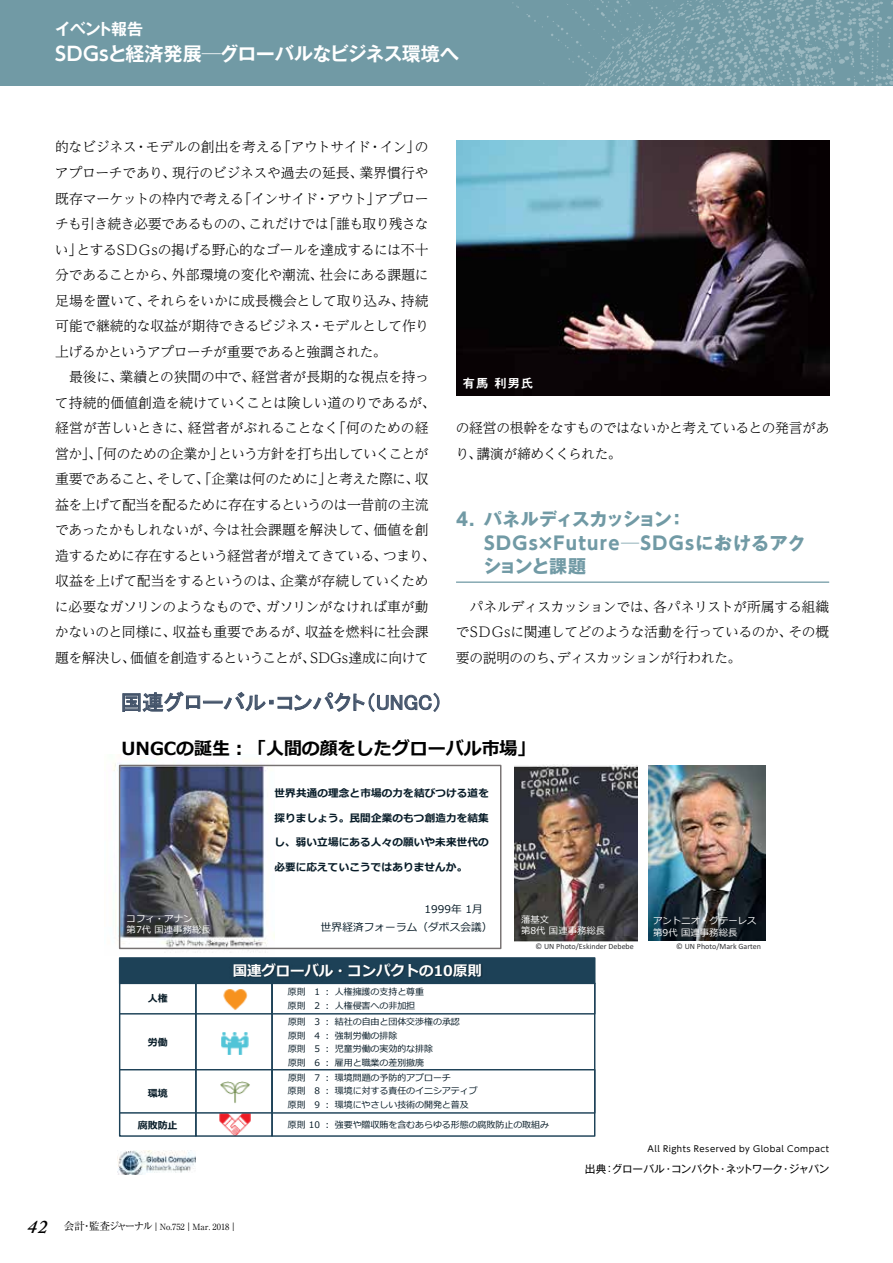
<style>
.page{position:relative;width:893px;height:1263px;background:#fff}
.page>*{position:absolute;margin:0;border:0;box-sizing:border-box;transform-origin:0 0}
.t1{font:21px "MS P Gothic";letter-spacing:-.005em;color:#44546a}
.t2{font:700 19.2px "Gothic MB101 Pr 6 N De";letter-spacing:-.01em;color:#fff}
.t3{font:700 18px "Meiryo";color:#000}
.t4{font:700 18px "UD Shin Go Pr 6 N";letter-spacing:.075em;color:#719aa5}
.t5{font:700 18px "Gothic MB101 Pr 6 N";letter-spacing:-.085em;color:#719aa5}
.t6{font:700 15.9px "Gothic MB101 Pr 6 N De";letter-spacing:-.08em;color:#fff}
.t7{font:700 14.4px "Meiryo";letter-spacing:-.01em;color:#fff}
.t8{font:300 13.8px/25.5px "UD Reimin Pr 6 N";letter-spacing:-.03em;color:#000;text-align:justify}
.t9{font:12.75px "Midashi Go Pr 6 N MB31";color:#fff}
.t10{font:700 10.65px "Meiryo";letter-spacing:.01em;color:#071b27}
.t11{font:10.65px "Gothic MB101 Pr 6 N";letter-spacing:-.04em;color:#000}
.t12{font:10.65px/18.6px "Meiryo";letter-spacing:.01em;color:#071b27}
.t13{font:700 10.65px "Calibri";letter-spacing:.005em;color:#4d4d4d}
.t14{font:700 9.9px "Meiryo";letter-spacing:-.01em;color:#071b27}
.t15{font:9.3px/11.2px "Meiryo";letter-spacing:-.17em;color:#fff}
.t16{font:9.3px/11.2px "Meiryo";letter-spacing:.01em;color:#fff}
.t17{font:9px/13.6px "Meiryo";letter-spacing:-.01em;color:#071b27}
.t18{font:8.55px "UD Shin Go Pr 6 N";letter-spacing:.055em;color:#000}
.t19{font:8.55px "Ryumin Pr 6 N";color:#000}
.t20{font:8.1px "Calibri";color:#303134}
.s1{font-family:"UD Shin Go Pr 6 N De"}
.s2{font-family:"UD Shin Go Pr 6 N"}
.s3{font-family:"Gothic MB101 Pr 6 N"}
.s4{color:#fff}
.s5{font-family:"Adobe Caslon Pro";font-weight:600;font-style:italic;font-size:19.2px}
.s6{font-size:10.65px}
</style>
<div class="page">
<div style="left:0;top:0;width:893px;height:85px;background:#719aa5"></div>
<img style="left:512px;top:0;width:381px;height:85px">
<hr style="left:456px;top:581px;width:373px;height:2px;background:#719aa5">
<img style="left:456px;top:140px;width:373px;height:255px">
<img style="left:117px;top:1150px;width:79px;height:25px">
<img style="left:113px;top:763px;width:162px;height:190px">
<div style="left:119px;top:765px;width:382px;height:184px;border:1px solid #767171"></div>
<img style="left:649px;top:766px;width:116px;height:174px">
<img style="left:514px;top:764px;width:124px;height:177px">
<div style="left:513px;top:941px;width:126px;height:23px;border:1px solid #fff"></div>
<img style="left:220px;top:1113px;width:30px;height:22px">
<div style="left:120px;top:958px;width:475px;height:25px;background:#1d4157"></div>
<div style="left:119px;top:957px;width:476px;height:27px;border:1px solid #1d4157"></div>
<img style="left:223px;top:964px;width:15px;height:21px">
<img style="left:238px;top:964px;width:14px;height:21px">
<img style="left:252px;top:964px;width:14px;height:21px">
<img style="left:266px;top:964px;width:15px;height:21px">
<img style="left:281px;top:965px;width:14px;height:12px">
<img style="left:295px;top:965px;width:15px;height:12px">
<img style="left:310px;top:964px;width:14px;height:13px">
<img style="left:324px;top:964px;width:10px;height:13px">
<img style="left:339px;top:965px;width:14px;height:12px">
<img style="left:353px;top:965px;width:14px;height:12px">
<img style="left:367px;top:965px;width:14px;height:12px">
<img style="left:381px;top:964px;width:14px;height:13px">
<img style="left:395px;top:964px;width:15px;height:13px">
<img style="left:410px;top:964px;width:14px;height:14px">
<img style="left:424px;top:964px;width:34px;height:13px">
<img style="left:458px;top:964px;width:25px;height:14px">
<div style="left:272px;top:983px;width:323px;height:31px;background:#fff"></div>
<div style="left:271px;top:982px;width:324px;height:32px;border:1px solid #1d4157"></div>
<div style="left:271px;top:1069px;width:324px;height:45px;border:1px solid #1d4157"></div>
<div style="left:271px;top:982px;width:324px;height:155px;border:1px solid #1d4157"></div>
<div style="left:119px;top:982px;width:78px;height:155px;border:1px solid #1d4157"></div>
<div style="left:195px;top:982px;width:78px;height:155px;border:1px solid #1d4157"></div>
<hr style="left:120px;top:1013px;width:152px;height:1px;background:#1d4157">
<hr style="left:120px;top:1069px;width:152px;height:1px;background:#1d4157">
<hr style="left:120px;top:1112px;width:152px;height:1px;background:#1d4157">
<img style="left:223px;top:989px;width:25px;height:21px">
<img style="left:221px;top:1032px;width:28px;height:23px">
<img style="left:220px;top:1082px;width:30px;height:21px">
<svg style="left:122px;top:691px;width:78px;height:21px"></svg>
<svg style="left:223px;top:691px;width:217px;height:21px"></svg>
<div style="left:146px;top:1173px;width:175px;height:6px;background:#fff"></div>
<p class="t6" style="left:55px;top:16px;width:89px">イベント報告</p>
<h2 class="t2" style="left:55px;top:38px;width:462px"><span class="s1">SDGs</span>と経済発展─グローバルなビジネス環境への対応</h2>
<p class="t8" style="left:55px;top:134px;width:376px">的なビジネス・モデルの創出を考える「アウトサイド・イン」のアプローチであり、現行のビジネスや過去の延長、業界慣行や既存マーケットの枠内で考える「インサイド・アウト」アプローチも引き続き必要であるものの、これだけでは「誰も取り残さない」とするSDGsの掲げる野心的なゴールを達成するには不十分であることから、外部環境の変化や潮流、社会にある課題に足場を置いて、それらをいかに成長機会として取り込み、持続可能で継続的な収益が期待できるビジネス・モデルとして作り上げるかというアプローチが重要であると強調された。</p>
<p class="t8" style="left:55px;top:364px;width:382px;text-align:center">最後に、業績との狭間の中で、経営者が長期的な視点を持っ<br>て持続的価値創造を続けていくことは険しい道のりであるが、経営が苦しいときに、経営者がぶれることなく「何のための経営か」、「何のための企業か」という方針を打ち出していくことが重要であること、そして、「企業は何のために」と考えた際に、収益を上げて配当を配るために存在するというのは一昔前の主流であったかもしれないが、今は社会課題を解決して、価値を創造するために存在するという経営者が増えてきている、つまり、収益を上げて配当をするというのは、企業が存続していくために必要なガソリンのようなもので、ガソリンがなければ車が動かないのと同様に、収益も重要であるが、収益を燃料に社会課題を解決し、価値を創造するということが、SDGs達成に向けて</p>
<h1 class="t1" style="left:121px;top:692px;width:324px">国連グローバル・コンパクト（UNGC）</h1>
<p class="t9" style="left:462px;top:373px;width:72px">有馬 利男氏</p>
<p class="t8" style="left:455px;top:415px;width:376px">の経営の根幹をなすものではないかと考えているとの発言があり、講演が締めくくられた。</p>
<h3 class="t5" style="left:456px;top:504px;width:231px"><span class="s2">4.</span> パネルディスカッション：</h3>
<h3 class="t4" style="left:484px;top:528px;width:323px">SDGs<span class="s3">×</span>Future<span class="s3">─</span>SDGs<span class="s3">におけるアク</span></h3>
<h3 class="t5" style="left:483px;top:551px;width:105px">ションと課題</h3>
<p class="t8" style="left:456px;top:593px;width:375px;text-indent:14px">パネルディスカッションでは、各パネリストが所属する組織でSDGsに関連してどのような活動を行っているのか、その概要の説明ののち、ディスカッションが行われた。</p>
<h3 class="t3" style="left:122px;top:735px;width:416px">UNGCの誕⽣：「⼈間の顔をしたグローバル市場」</h3>
<p class="t10" style="left:275px;top:786px;width:216px">世界共通の理念と市場の⼒を結びつける道を</p>
<p class="t10" style="left:274px;top:810px;width:216px">探りましょう。⺠間企業のもつ創造⼒を結集</p>
<p class="t10" style="left:274px;top:835px;width:216px">し、弱い⽴場にある⼈々の願いや未来世代の</p>
<p class="t10" style="left:274px;top:859px;width:194px">必要に応えていこうではありませんか。</p>
<p class="t12" style="left:321px;top:900px;width:173px;text-indent:104px">1999年 1⽉世界経済フォーラム（ダボス会議）</p>
<p class="t16" style="left:127px;top:913px;width:86px">コフィ・アナン<br>第7代国連事務総⻑</p>
<p class="t15" style="left:653px;top:916px;width:105px;text-indent:-11px">第 9ア代ン国ト連ニ事オ務・総グ⻑テーレス第9代国連事務総⻑</p>
<p class="t20" style="left:676px;top:941px;width:86px">© UN Photo/Mark Garten</p>
<p class="t16" style="left:521px;top:914px;width:86px">藩基⽂<br>第8代国連事務総⻑</p>
<p class="t20" style="left:536px;top:941px;width:100px">© UN Photo/Eskinder Debebe</p>
<p class="t14" style="left:148px;top:991px;width:21px">⼈権</p>
<p class="t14" style="left:148px;top:1035px;width:21px">労働</p>
<p class="t14" style="left:148px;top:1086px;width:21px">環境</p>
<p class="t14" style="left:138px;top:1118px;width:41px">腐敗防⽌</p>
<p class="t7" style="left:233px;top:960px;width:251px">国連グローバル・コンパクトの10原則</p>
<p class="t17" style="left:288px;top:986px;width:138px">原則 <span class="s4">0</span>1 ： ⼈権擁護の⽀持と尊重原則 <span class="s4">0</span>2 ： ⼈権侵害への⾮加担</p>
<p class="t17" style="left:288px;top:1015px;width:173px">原則 <span class="s4">0</span>3 ：結社の⾃由と団体交渉権の承認原則 <span class="s4">0</span>4 ：強制労働の排除<br>原則 <span class="s4">0</span>5 ：児童労働の実効的な排除<br>原則 <span class="s4">0</span>6 ：雇⽤と職業の差別撤廃</p>
<p class="t17" style="left:288px;top:1071px;width:191px">原則 <span class="s4">0</span>7 ：環境問題の予防的アプローチ<br>原則 <span class="s4">0</span>8 ：環境に対する責任のイニシアティブ原則 <span class="s4">0</span>9 ：環境にやさしい技術の開発と普及</p>
<p class="t17" style="left:288px;top:1118px;width:263px">原則 10 ：強要や贈収賄を含むあらゆる形態の腐敗防⽌の取組み</p>
<p class="t19" style="left:28px;top:1220px;width:212px"><span class="s5">42</span> <span class="s6">会計・監査ジャーナル</span>｜No.752｜Mar. 2018｜</p>
<p class="t18" style="left:648px;top:1142px;width:183px">All Rights Reserved by Global Compact</p>
<p class="t13" style="left:695px;top:1155px;width:70px">TOSHIO ARIMA</p>
<p class="t11" style="left:585px;top:1160px;width:246px">出典：グローバル・コンパクト・ネットワーク・ジャパン</p>
</div>
